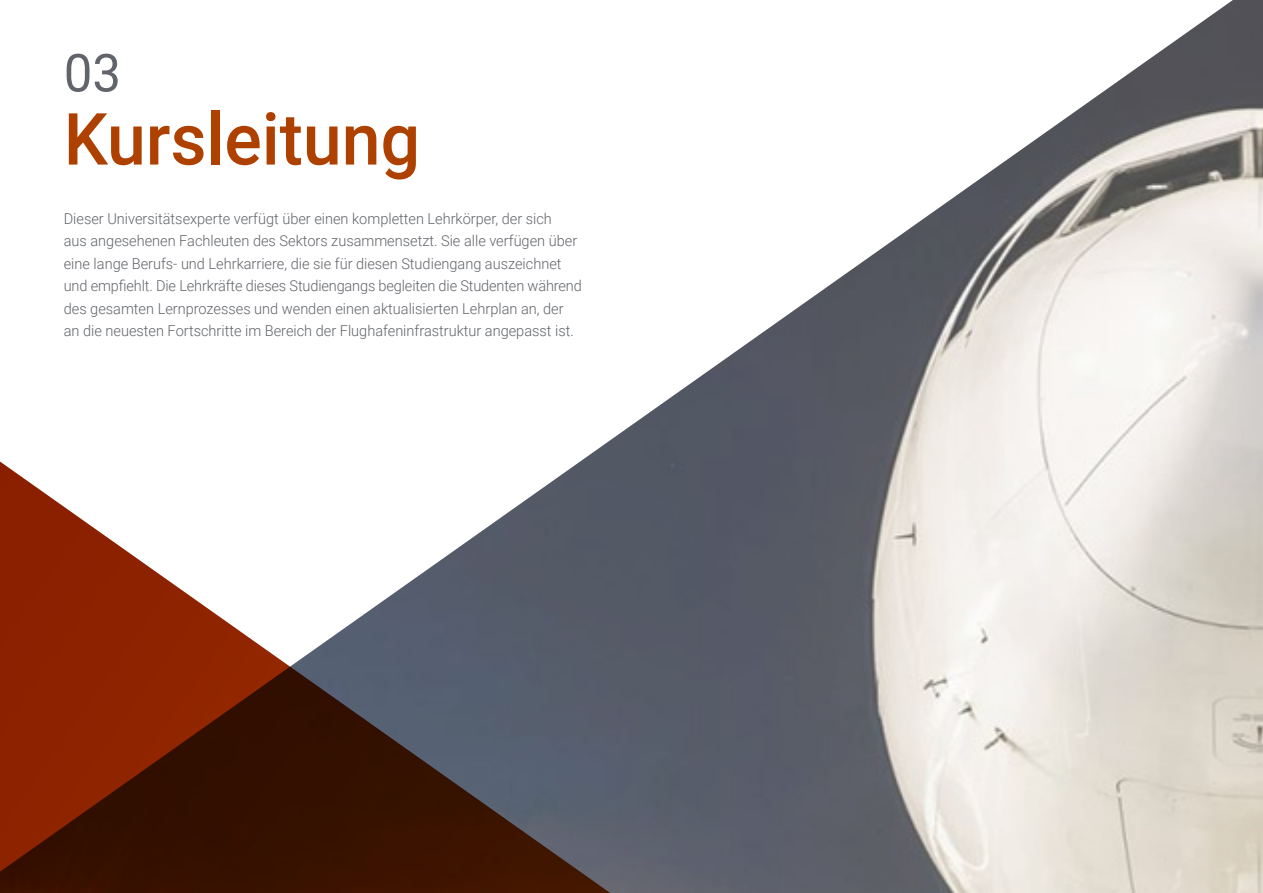
<style>
.page{position:relative;width:1263px;height:893px;background:#fff}
.page>*{position:absolute;margin:0;border:0;box-sizing:border-box;transform-origin:0 0}
.t1{font:500 72px "Roboto";color:#ae4000}
.t2{font:52.5px "Roboto";color:#61646a}
.t3{font:300 15px/22.5px "Roboto";color:#61646a}
</style>
<div class="page">
<img style="left:602px;top:0;width:661px;height:893px">
<svg style="left:0;top:446px;width:640px;height:447px"></svg>
<h2 class="t2" style="left:64px;top:36px;width:59px">03</h2>
<h1 class="t1" style="left:64px;top:89px;width:358px">Kursleitung</h1>
<p class="t3" style="left:64px;top:207px;width:519px">Dieser Universitätsexperte verfügt über einen kompletten Lehrkörper, der sich<br>aus angesehenen Fachleuten des Sektors zusammensetzt. Sie alle verfügen über eine lange Berufs- und Lehrkarriere, die sie für diesen Studiengang auszeichnet und empfiehlt. Die Lehrkräfte dieses Studiengangs begleiten die Studenten während des gesamten Lernprozesses und wenden einen aktualisierten Lehrplan an, der an die neuesten Fortschritte im Bereich der Flughafeninfrastruktur angepasst ist.</p>
</div>
